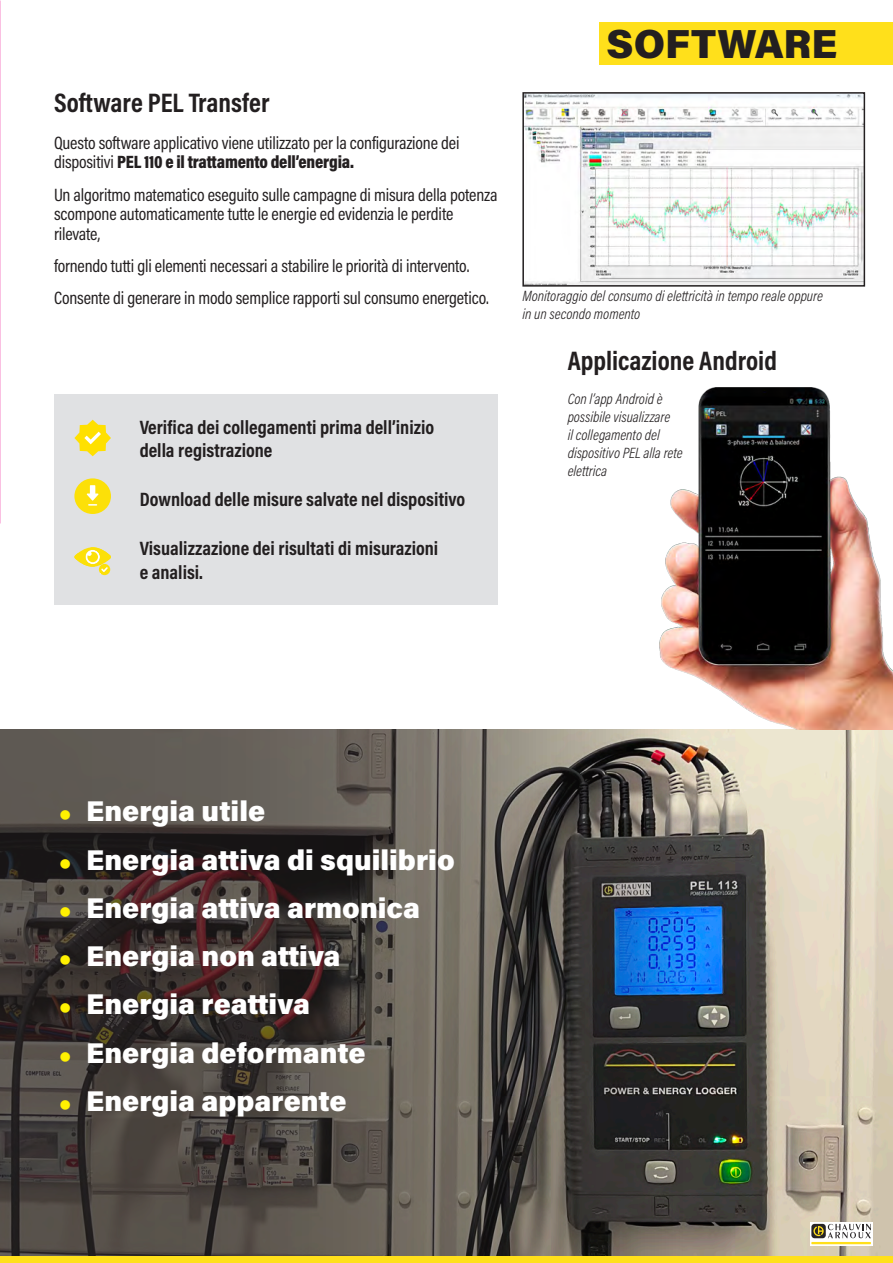
<style>
.page{position:relative;width:893px;height:1263px;background:#fff}
.page>*{position:absolute;margin:0;border:0;box-sizing:border-box;transform-origin:0 0}
.t1{font:900 40.5px "Acumin Pro";color:#231f20}
.t2{font:900 28.5px "Acumin Pro";color:#fff}
.t3{font:700 27px "Acumin Pro Cond";color:#231f20}
.t4{font:700 19.5px/23.4px "Acumin Pro Cond";color:#231f20}
.t5{font:18px/19.5px "Acumin Pro Cond";letter-spacing:-.01em;color:#231f20}
.t6{font:italic 300 15px/18px "Acumin Pro Cond";color:#231f20}
.s1{font-weight:900}
</style>
<div class="page">
<div style="left:0;top:1256px;width:893px;height:7px;background:#ffe01b"></div>
<div style="left:599px;top:22px;width:294px;height:43px;background:#ffe01b"></div>
<svg style="left:0;top:729px;width:893px;height:526px;background:#635e59"></svg>
<img style="left:497px;top:387px;width:396px;height:342px">
<hr style="left:0;top:0;width:1px;height:523px;background:#231f20">
<svg style="left:522px;top:92px;width:344px;height:195px"></svg>
<div style="left:54px;top:394px;width:443px;height:211px;background:#e0e1e3"></div>
<svg style="left:74px;top:420px;width:37px;height:36px"></svg>
<div style="left:74px;top:478px;width:37px;height:36px;background:#fce008;border-radius:50%"></div>
<svg style="left:87px;top:485px;width:12px;height:21px"></svg>
<svg style="left:74px;top:547px;width:37px;height:28px"></svg>
<svg style="left:810px;top:1222px;width:62px;height:24px"></svg>
<div style="left:811px;top:1224px;width:15px;height:14px;background:#282426;border-radius:3px"></div>
<svg style="left:813px;top:1224px;width:58px;height:14px"></svg>
<hr style="left:811px;top:1242px;width:60px;height:2px;background:#ffdf1b">
<svg style="left:61px;top:810px;width:9px;height:10px"></svg>
<svg style="left:61px;top:859px;width:9px;height:9px"></svg>
<svg style="left:61px;top:907px;width:9px;height:9px"></svg>
<svg style="left:61px;top:955px;width:9px;height:10px"></svg>
<svg style="left:61px;top:1003px;width:9px;height:10px"></svg>
<svg style="left:61px;top:1052px;width:9px;height:9px"></svg>
<svg style="left:61px;top:1100px;width:9px;height:10px"></svg>
<p class="t3" style="left:54px;top:85px;width:217px">Software PEL Transfer</p>
<p class="t5" style="left:54px;top:133px;width:407px">Questo software applicativo viene utilizzato per la configurazione dei dispositivi <span class="s1">PEL 110 e il trattamento dell’energia.</span></p>
<p class="t5" style="left:54px;top:184px;width:445px">Un algoritmo matematico eseguito sulle campagne di misura della potenza scompone automaticamente tutte le energie ed evidenzia le perdite rilevate,</p>
<p class="t5" style="left:54px;top:256px;width:417px">fornendo tutti gli elementi necessari a stabilire le priorità di intervento.</p>
<p class="t5" style="left:54px;top:288px;width:436px">Consente di generare in modo semplice rapporti sul consumo energetico.</p>
<p class="t4" style="left:140px;top:415px;width:296px">Verifica dei collegamenti prima dell’inizio della registrazione</p>
<p class="t4" style="left:140px;top:487px;width:327px">Download delle misure salvate nel dispositivo</p>
<p class="t4" style="left:140px;top:536px;width:300px">Visualizzazione dei risultati di misurazioni e analisi.</p>
<p class="t1" style="left:607px;top:15px;width:232px">SOFTWARE</p>
<p class="t6" style="left:522px;top:286px;width:302px">Monitoraggio del consumo di elettricità in tempo reale oppure in un secondo momento</p>
<p class="t3" style="left:568px;top:343px;width:211px">Applicazione Android</p>
<p class="t6" style="left:568px;top:389px;width:116px">Con l’app Android è possibile visualizzare<br>il collegamento del dispositivo PEL alla rete elettrica</p>
<p class="t2" style="left:86px;top:791px;width:180px">Energia utile</p>
<p class="t2" style="left:86px;top:839px;width:370px">Energia attiva di squilibrio</p>
<p class="t2" style="left:86px;top:888px;width:335px">Energia attiva armonica</p>
<p class="t2" style="left:86px;top:936px;width:256px">Energia non attiva</p>
<p class="t2" style="left:86px;top:984px;width:225px">Energia reattiva</p>
<p class="t2" style="left:86px;top:1032px;width:281px">Energia deformante</p>
<p class="t2" style="left:86px;top:1081px;width:262px">Energia apparente</p>
</div>
